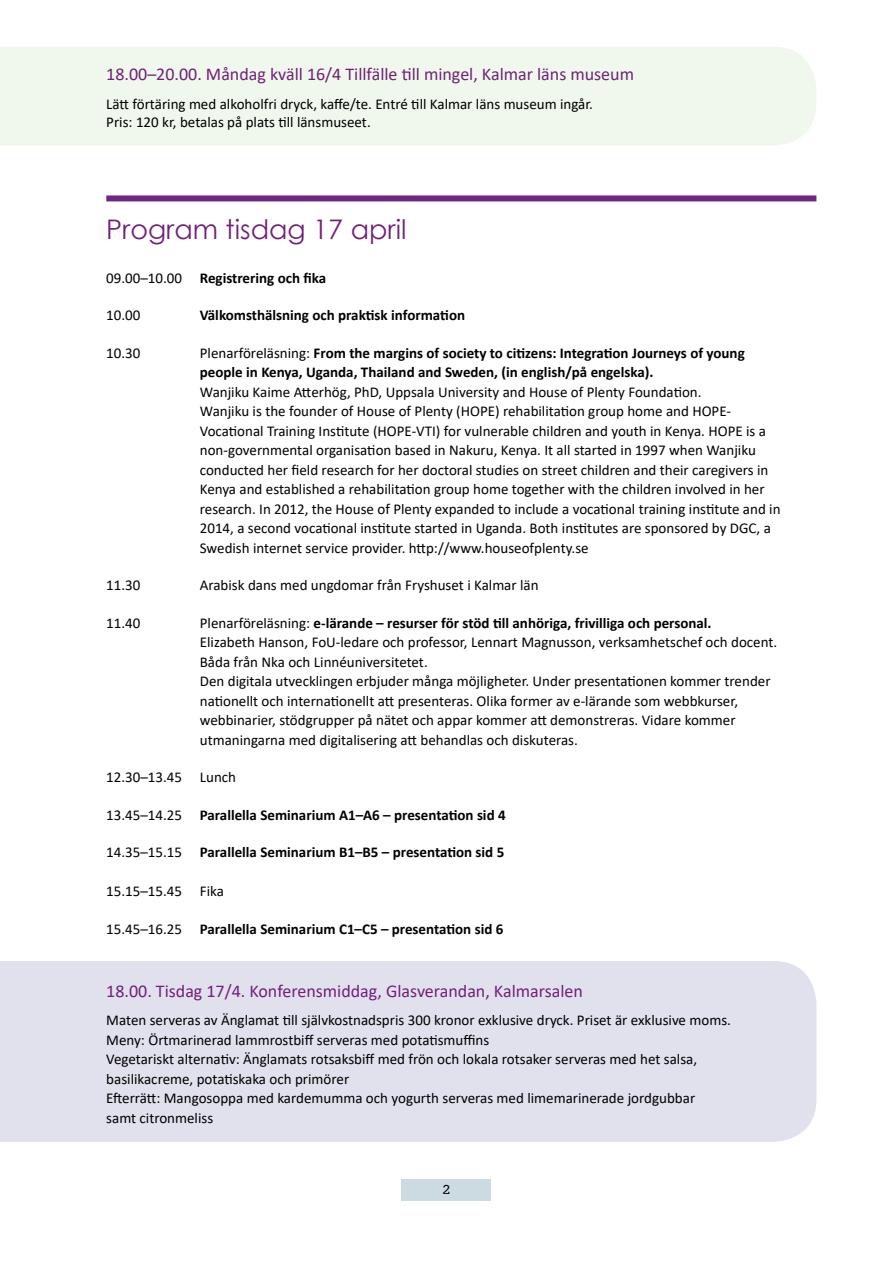
<style>
.page{position:relative;width:893px;height:1263px;background:#fff}
.page>*{position:absolute;margin:0;border:0;box-sizing:border-box;transform-origin:0 0}
.t1{font:27px "Century Gothic";color:#712177}
.t2{font:18px "Calibri";color:#712177}
.t3{font:15px/19.5px "Calibri";color:#000}
.t4{font:700 15px/19.5px "Calibri";color:#000}
.t5{font:13.5px "Typewriter URW";color:#000}
.s1{font-weight:400}
.s2{font-weight:700}
</style>
<div class="page">
<div style="left:402px;top:1179px;width:89px;height:21px;background:#ccdae2"></div>
<div style="left:0;top:47px;width:816px;height:99px;background:#f0f7ec"></div>
<div style="left:0;top:961px;width:816px;height:181px;background:#e1e0ed"></div>
<div style="left:106px;top:195px;width:710px;height:6px;background:#702784"></div>
<p class="t2" style="left:106px;top:62px;width:529px">18.00–20.00. Måndag kväll 16/4 Tillfälle till mingel, Kalmar läns museum</p>
<p class="t3" style="left:106px;top:95px;width:488px;line-height:18px">Lätt förtäring med alkoholfri dryck, kaffe/te. Entré till Kalmar läns museum ingår.<br>Pris: 120 kr, betalas på plats till länsmuseet.</p>
<h1 class="t1" style="left:106px;top:211px;width:302px">Program tisdag 17 april</h1>
<p class="t4" style="left:106px;top:268px;width:221px"><span class="s1">09.00–10.00</span> Registrering och fika</p>
<p class="t3" style="left:106px;top:305px;width:36px">10.00</p>
<p class="t4" style="left:200px;top:305px;width:267px">Välkomsthälsning och praktisk information</p>
<p class="t3" style="left:106px;top:343px;width:36px">10.30</p>
<p class="t4" style="left:200px;top:343px;width:546px"><span class="s1">Plenarföreläsning:</span> From the margins of society to citizens: Integration Journeys of young people in Kenya, Uganda, Thailand and Sweden, (in english/på engelska).</p>
<p class="t3" style="left:200px;top:382px;width:582px">Wanjiku Kaime Atterhög, PhD, Uppsala University and House of Plenty Foundation.<br>Wanjiku is the founder of House of Plenty (HOPE) rehabilitation group home and HOPE-Vocational Training Institute (HOPE-VTI) for vulnerable children and youth in Kenya. HOPE is a non-governmental organisation based in Nakuru, Kenya. It all started in 1997 when Wanjiku conducted her field research for her doctoral studies on street children and their caregivers in Kenya and established a rehabilitation group home together with the children involved in her research. In 2012, the House of Plenty expanded to include a vocational training institute and in 2014, a second vocational institute started in Uganda. Both institutes are sponsored by DGC, a Swedish internet service provider. http://www.houseofplenty.se</p>
<p class="t3" style="left:106px;top:575px;width:36px">11.30</p>
<p class="t3" style="left:200px;top:575px;width:340px">Arabisk dans med ungdomar från Fryshuset i Kalmar län</p>
<p class="t3" style="left:106px;top:613px;width:36px">11.40</p>
<p class="t3" style="left:200px;top:613px;width:579px">Plenarföreläsning: <span class="s2">e-lärande – resurser för stöd till anhöriga, frivilliga och personal.<br></span>Elizabeth Hanson, FoU-ledare och professor, Lennart Magnusson, verksamhetschef och docent.<br>Båda från Nka och Linnéuniversitetet.<br>Den digitala utvecklingen erbjuder många möjligheter. Under presentationen kommer trender nationellt och internationellt att presenteras. Olika former av e-lärande som webbkurser, webbinarier, stödgrupper på nätet och appar kommer att demonstreras. Vidare kommer utmaningarna med digitalisering att behandlas och diskuteras.</p>
<p class="t3" style="left:106px;top:767px;width:131px">12.30–13.45 Lunch</p>
<p class="t4" style="left:106px;top:805px;width:401px"><span class="s1">13.45–14.25</span> Parallella Seminarium A1–A6 – presentation sid 4</p>
<p class="t4" style="left:106px;top:842px;width:400px"><span class="s1">14.35–15.15</span> Parallella Seminarium B1–B5 – presentation sid 5</p>
<p class="t3" style="left:106px;top:881px;width:119px">15.15–15.45 Fika</p>
<p class="t4" style="left:106px;top:919px;width:399px"><span class="s1">15.45–16.25</span> Parallella Seminarium C1–C5 – presentation sid 6</p>
<p class="t2" style="left:106px;top:978px;width:478px">18.00. Tisdag 17/4. Konferensmiddag, Glasverandan, Kalmarsalen</p>
<p class="t3" style="left:106px;top:1010px;width:626px">Maten serveras av Änglamat till självkostnadspris 300 kronor exklusive dryck. Priset är exklusive moms.<br>Meny: Örtmarinerad lammrostbiff serveras med potatismuffins<br>Vegetariskt alternativ: Änglamats rotsaksbiff med frön och lokala rotsaker serveras med het salsa, basilikacreme, potatiskaka och primörer<br>Efterrätt: Mangosoppa med kardemumma och yogurth serveras med limemarinerade jordgubbar<br>samt citronmeliss</p>
<p class="t5" style="left:443px;top:1182px;width:9px">2</p>
</div>
